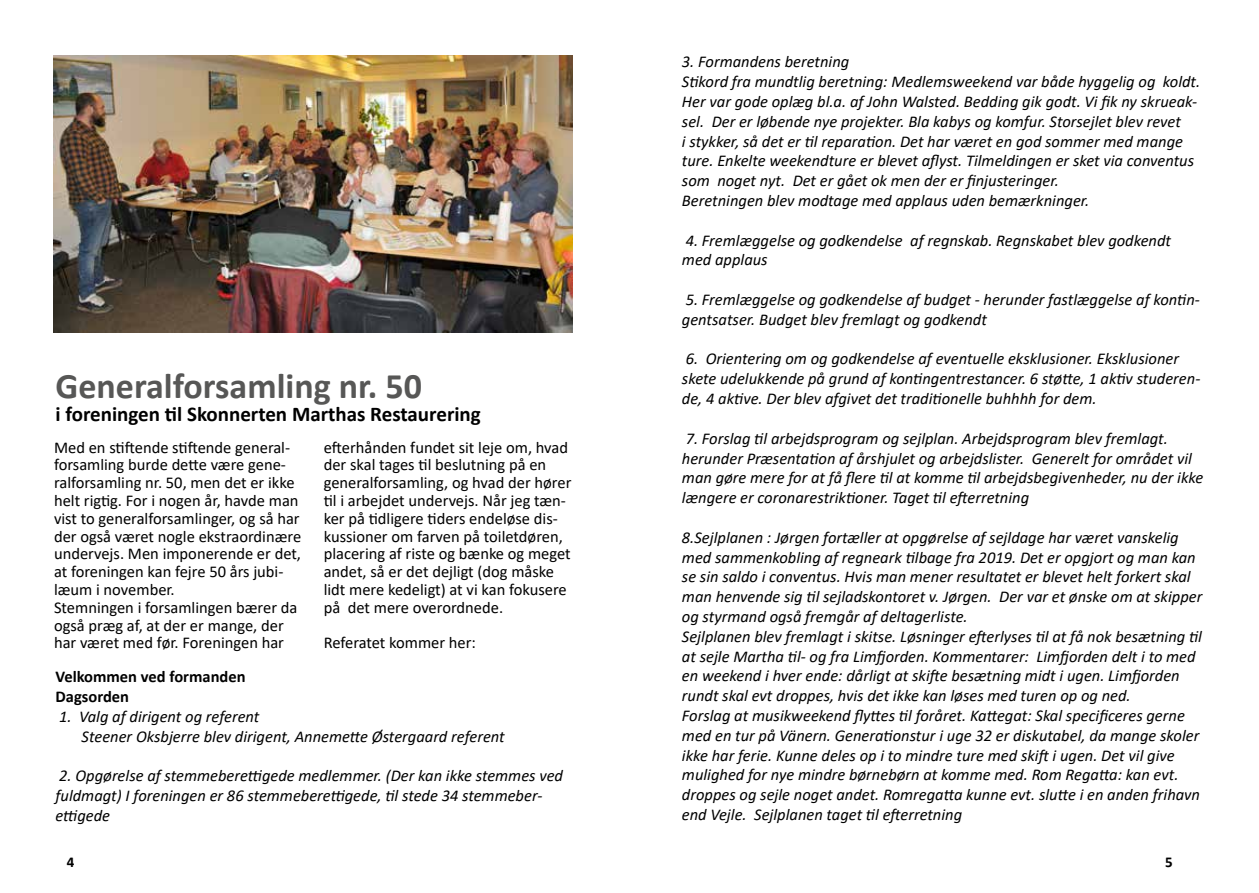
<style>
.page{position:relative;width:1259px;height:893px;background:#fff}
.page>*{position:absolute;margin:0;border:0;box-sizing:border-box;transform-origin:0 0}
.t1{font:700 36px "Calibri";color:#575756}
.t2{font:700 21px "Calibri";color:#000}
.t3{font:italic 16.5px/19.8px "Calibri";color:#000}
.t4{font:16.5px/17.9px "Calibri";color:#000}
.t5{font:700 16.5px/19.8px "Calibri";color:#000}
.t6{font:700 15px "Calibri";color:#000}
</style>
<div class="page">
<img style="left:54px;top:55px;width:519px;height:278px">
<h1 class="t1" style="left:56px;top:361px;width:368px">Generalforsamling nr. 50</h1>
<p class="t2" style="left:56px;top:399px;width:427px">i foreningen til Skonnerten Marthas Restaurering</p>
<p class="t4" style="left:54px;top:438px;width:249px">Med en stiftende stiftende general&shy;forsamling burde dette være gene&shy;ralforsamling nr. 50, men det er ikke helt rigtig. For i nogen år, havde man vist to generalforsamlinger, og så har der også været nogle ekstraordinære undervejs. Men imponerende er det, at foreningen kan fejre 50 års jubi&shy;læum i november.<br>Stemningen i forsamlingen bærer da også præg af, at der er mange, der har været med før. Foreningen har</p>
<p class="t4" style="left:324px;top:438px;width:249px">efterhånden fundet sit leje om, hvad der skal tages til beslutning på en generalforsamling, og hvad der hører til i arbejdet undervejs. Når jeg tæn&shy;ker på tidligere tiders endeløse dis&shy;kussioner om farven på toiletdøren, placering af riste og bænke og meget andet, så er det dejligt (dog måske lidt mere kedeligt) at vi kan fokusere på det mere overordnede.</p>
<p class="t4" style="left:324px;top:633px;width:154px">Referatet kommer her:</p>
<p class="t5" style="left:56px;top:667px;width:192px">Velkommen ved formanden<br>Dagsorden</p>
<p class="t3" style="left:82px;top:706px;width:425px;text-indent:-22px">1. Valg af dirigent og referent<br>Steener Oksbjerre blev dirigent, Annemette Østergaard referent</p>
<p class="t3" style="left:56px;top:765px;width:509px">2. Opgørelse af stemmeberettigede medlemmer. (Der kan ikke stemmes ved fuldmagt) I foreningen er 86 stemmeberettigede, til stede 34 stemmeber&shy;ettigede</p>
<p class="t3" style="left:682px;top:51px;width:520px">3. Formandens beretning<br>Stikord fra mundtlig beretning: Medlemsweekend var både hyggelig og koldt.<br>Her var gode oplæg bl.a. af John Walsted. Bedding gik godt. Vi fik ny skrueak&shy;sel. Der er løbende nye projekter. Bla kabys og komfur. Storsejlet blev revet<br>i stykker, så det er til reparation. Det har været en god sommer med mange ture. Enkelte weekendture er blevet aflyst. Tilmeldingen er sket via conventus som noget nyt. Det er gået ok men der er finjusteringer.<br>Beretningen blev modtage med applaus uden bemærkninger.</p>
<p class="t3" style="left:682px;top:230px;width:491px">4. Fremlæggelse og godkendelse af regnskab. Regnskabet blev godkendt med applaus</p>
<p class="t3" style="left:682px;top:289px;width:519px">5. Fremlæggelse og godkendelse af budget - herunder fastlæggelse af kontin&shy;gentsatser. Budget blev fremlagt og godkendt</p>
<p class="t3" style="left:682px;top:348px;width:520px">6. Orientering om og godkendelse af eventuelle eksklusioner. Eksklusioner skete udelukkende på grund af kontingentrestancer. 6 støtte, 1 aktiv studeren&shy;de, 4 aktive. Der blev afgivet det traditionelle buhhhh for dem.</p>
<p class="t3" style="left:682px;top:428px;width:523px">7. Forslag til arbejdsprogram og sejlplan. Arbejdsprogram blev fremlagt. herunder Præsentation af årshjulet og arbejdslister. Generelt for området vil man gøre mere for at få flere til at komme til arbejdsbegivenheder, nu der ikke længere er coronarestriktioner. Taget til efterretning</p>
<p class="t3" style="left:682px;top:527px;width:522px">8.Sejlplanen : Jørgen fortæller at opgørelse af sejldage har været vanskelig med sammenkobling af regneark tilbage fra 2019. Det er opgjort og man kan se sin saldo i conventus. Hvis man mener resultatet er blevet helt forkert skal man henvende sig til sejladskontoret v. Jørgen. Der var et ønske om at skipper og styrmand også fremgår af deltagerliste.<br>Sejlplanen blev fremlagt i skitse. Løsninger efterlyses til at få nok besætning til at sejle Martha til- og fra Limfjorden. Kommentarer: Limfjorden delt i to med en weekend i hver ende: dårligt at skifte besætning midt i ugen. Limfjorden rundt skal evt droppes, hvis det ikke kan løses med turen op og ned.<br>Forslag at musikweekend flyttes til foråret. Kattegat: Skal specificeres gerne med en tur på Vänern. Generationstur i uge 32 er diskutabel, da mange skoler ikke har ferie. Kunne deles op i to mindre ture med skift i ugen. Det vil give mulighed for nye mindre børnebørn at komme med. Rom Regatta: kan evt. droppes og sejle noget andet. Romregatta kunne evt. slutte i en anden frihavn end Vejle. Sejlplanen taget til efterretning</p>
<p class="t6" style="left:67px;top:851px;width:9px">4</p>
<p class="t6" style="left:1165px;top:851px;width:9px">5</p>
</div>
